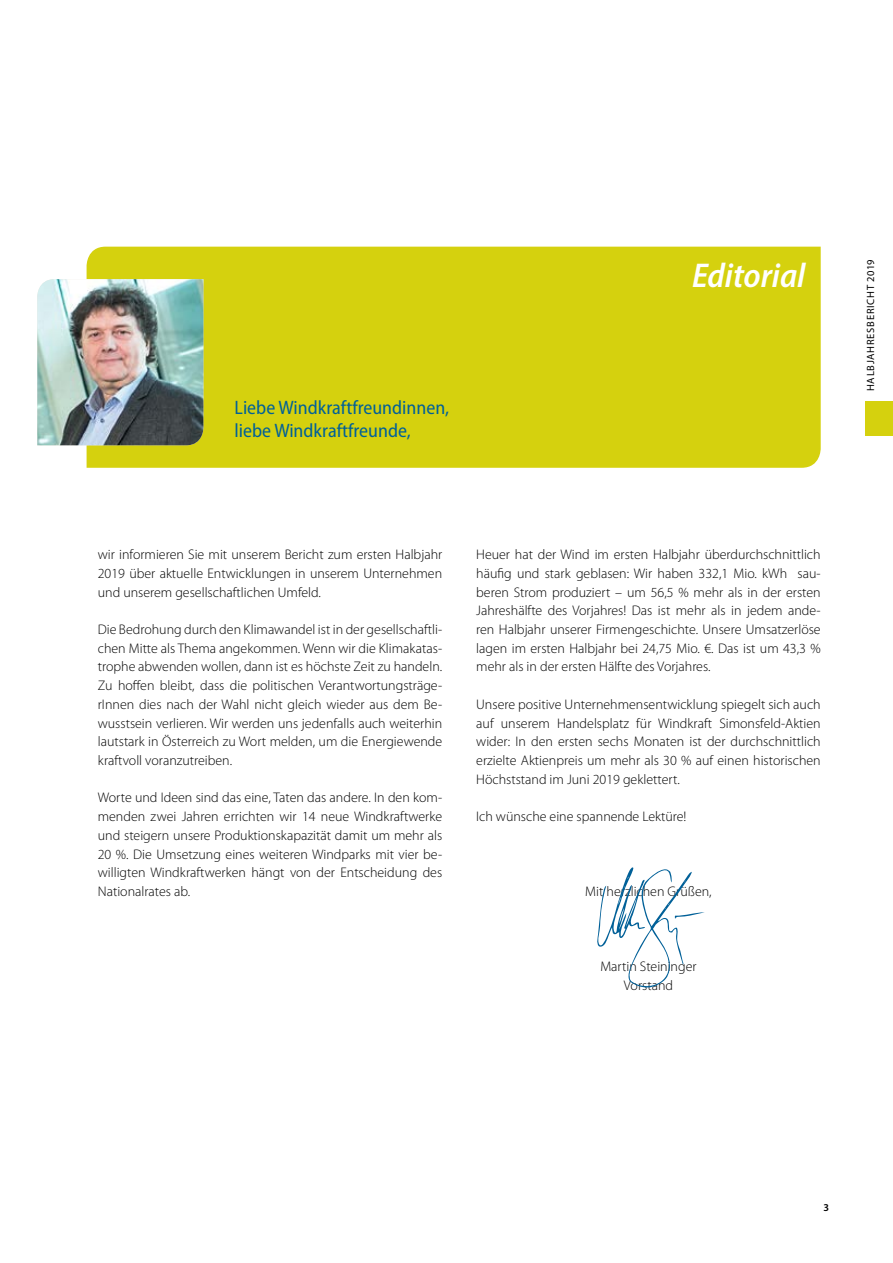
<style>
.page{position:relative;width:893px;height:1263px;background:#fff}
.page>*{position:absolute;margin:0;border:0;box-sizing:border-box;transform-origin:0 0}
.t1{font:italic 600 semi-condensed 34.5px "Myriad Pro";color:#fff}
.t2{font:semi-condensed 19.5px/23.4px "Myriad Pro";color:#006098}
.t3{font:300 13.95px/18.8px "Myriad Pro";color:#000;text-align:justify}
.t4{font:10.5px "Myriad Pro";letter-spacing:.07em;color:#000}
.t5{font:600 10.5px "Myriad Pro";color:#000}
</style>
<div class="page">
<div style="left:87px;top:247px;width:734px;height:221px;background:#d5d10e"></div>
<img style="left:37px;top:279px;width:166px;height:166px">
<svg style="left:597px;top:867px;width:108px;height:121px"></svg>
<div style="left:865px;top:402px;width:28px;height:34px;background:#d5d10e"></div>
<h1 class="t1" style="left:692px;top:254px;width:115px">Editorial</h1>
<h2 class="t2" style="left:235px;top:395px;width:216px">Liebe Windkraftfreundinnen, liebe Windkraftfreunde,</h2>
<p class="t3" style="left:98px;top:545px;width:346px">wir informieren Sie mit unserem Bericht zum ersten Halbjahr 2019 über aktuelle Entwicklungen in unserem Unternehmen und unserem gesellschaftlichen Umfeld.</p>
<p class="t3" style="left:98px;top:620px;width:346px">Die Bedrohung durch den Klimawandel ist in der gesellschaftli&shy;chen Mitte als Thema angekommen. Wenn wir die Klimakatas&shy;trophe abwenden wollen, dann ist es höchste Zeit zu handeln.<br>Zu hoffen bleibt, dass die politischen Verantwortungsträge&shy;rInnen dies nach der Wahl nicht gleich wieder aus dem Be&shy;wusstsein verlieren. Wir werden uns jedenfalls auch weiterhin lautstark in Österreich zu Wort melden, um die Energiewende kraftvoll voranzutreiben.</p>
<p class="t3" style="left:98px;top:788px;width:346px">Worte und Ideen sind das eine, Taten das andere. In den kom&shy;menden zwei Jahren errichten wir 14 neue Windkraftwerke und steigern unsere Produktionskapazität damit um mehr als 20 %. Die Umsetzung eines weiteren Windparks mit vier be&shy;willigten Windkraftwerken hängt von der Entscheidung des Nationalrates ab.</p>
<p class="t3" style="left:476px;top:545px;width:346px">Heuer hat der Wind im ersten Halbjahr überdurchschnittlich häufig und stark geblasen: Wir haben 332,1 Mio. kWh sau&shy;beren Strom produziert – um 56,5 % mehr als in der ersten Jahreshälfte des Vorjahres! Das ist mehr als in jedem ande&shy;ren Halbjahr unserer Firmengeschichte. Unsere Umsatzerlöse lagen im ersten Halbjahr bei 24,75 Mio. €. Das ist um 43,3 % mehr als in der ersten Hälfte des Vorjahres.</p>
<p class="t3" style="left:476px;top:695px;width:346px">Unsere positive Unternehmensentwicklung spiegelt sich auch auf unserem Handelsplatz für Windkraft Simonsfeld-Aktien wider: In den ersten sechs Monaten ist der durchschnittlich erzielte Aktienpreis um mehr als 30 % auf einen historischen Höchststand im Juni 2019 geklettert.</p>
<p class="t3" style="left:476px;top:807px;width:212px">Ich wünsche eine spannende Lektüre!</p>
<p class="t3" style="left:585px;top:882px;width:128px">Mit herzlichen Grüßen,</p>
<p class="t3" style="left:600px;top:957px;width:98px;text-align:center">Martin Steininger<br>Vorstand</p>
<p class="t4" style="left:864px;top:391px;width:133px;rotate:-90deg">HALBJAHRESBERICHT 2019</p>
<p class="t5" style="left:824px;top:1201px;width:7px">3</p>
</div>
